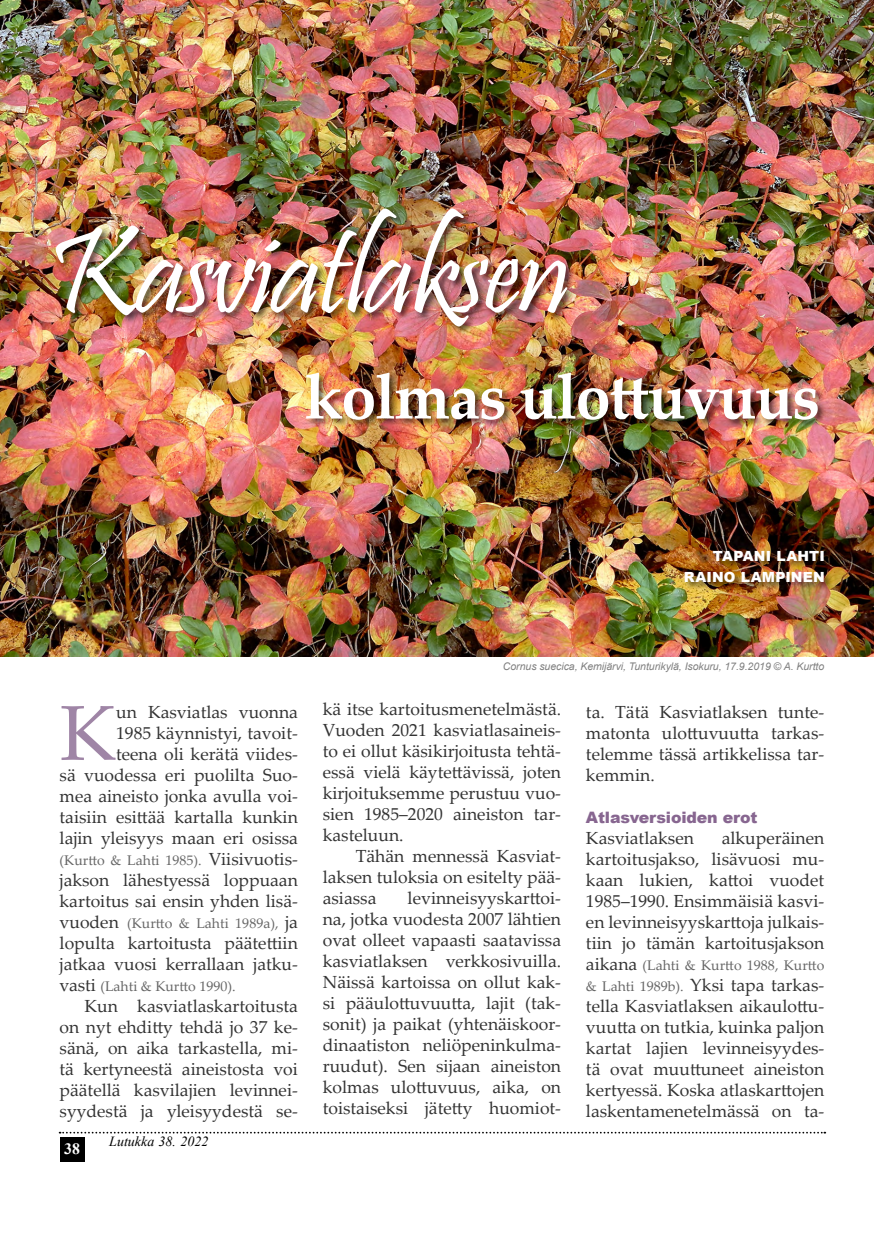
<style>
.page{position:relative;width:874px;height:1241px;background:#fff}
.page>*{position:absolute;margin:0;border:0;box-sizing:border-box;transform-origin:0 0}
.t1{font:126px "Pristina";letter-spacing:-.025em;color:#fff}
.t2{font:77.88px "Palatino Linotype";color:#9f85a6}
.t3{font:700 63px "Palatino Linotype";letter-spacing:-.025em;color:#fff}
.t4{font:17.5px/21px "Palatino Linotype";color:#333;text-align:justify}
.t5{font:900 15.75px "Arial";letter-spacing:-.01em;color:#876690}
.t6{font:700 15.75px "Times New Roman";color:#fff}
.t7{font:14px "Palatino Linotype";color:#666}
.t8{font:900 14px/21px "Arial";letter-spacing:.015em;color:#fff;text-align:right}
.t9{font:italic 14px "Times New Roman";color:#000}
.t10{font:italic 10.5px "Arial";letter-spacing:-.005em;color:#808080}
.s1{font-size:17.5px;color:#333}
.s2{font-style:normal}
.s3{font-size:14px;color:#666}
</style>
<div class="page">
<svg style="left:60px;top:1131px;width:764px;height:2px"></svg>
<div style="left:60px;top:1136px;width:24px;height:25px;background:#000"></div>
<img style="left:0;top:0;width:873px;height:656px">
<div style="left:304px;top:370px;width:521px;height:58px;background:#000;opacity:.6"></div>
<div style="left:54px;top:207px;width:521px;height:127px;background:#000;opacity:.6"></div>
<div style="left:682px;top:549px;width:150px;height:41px;background:#000;opacity:.6"></div>
<h1 class="t1" style="left:47px;top:202px;width:524px">Kasviatlaksen</h1>
<h3 class="t3" style="left:304px;top:352px;width:517px">kolmas ulottuvuus</h3>
<p class="t8" style="left:683px;top:545px;width:142px">TAPANI LAHTI<br>RAINO LAMPINEN</p>
<p class="t4" style="left:60px;top:700px;width:240px;text-align:right">un Kasviatlas vuonna<br>1985 käynnistyi, tavoit-<br>teena oli kerätä viides-<br>sä vuodessa eri puolilta Suo&shy;mea aineisto jonka avulla voi&shy;taisiin esittää kartalla kunkin lajin yleisyys maan eri osissa</p>
<p class="t7" style="left:60px;top:850px;width:240px">(Kurtto &amp; Lahti 1985). <span class="s1">Viisivuotis-</span></p>
<p class="t4" style="left:60px;top:868px;width:240px">jakson lähestyessä loppuaan kartoitus sai ensin yhden lisä-</p>
<p class="t7" style="left:60px;top:913px;width:240px"><span class="s1">vuoden</span> (Kurtto &amp; Lahti 1989a), <span class="s1">ja</span></p>
<p class="t4" style="left:60px;top:931px;width:240px">lopulta kartoitusta päätettiin jatkaa vuosi kerrallaan jatku-</p>
<p class="t7" style="left:60px;top:976px;width:177px"><span class="s1">vasti</span> (Lahti &amp; Kurtto 1990).</p>
<p class="t4" style="left:60px;top:994px;width:240px;text-indent:25px">Kun kasviatlaskartoitusta on nyt ehditty tehdä jo 37 ke&shy;sänä, on aika tarkastella, mi&shy;tä kertyneestä aineistosta voi päätellä kasvilajien levinnei&shy;syydestä ja yleisyydestä se-</p>
<h2 class="t2" style="left:60px;top:677px;width:58px">K</h2>
<p class="t6" style="left:64px;top:1136px;width:17px">38</p>
<p class="t9" style="left:109px;top:1131px;width:101px">Lutukka 38. 2022</p>
<p class="t10" style="left:502px;top:659px;width:323px">Cornus suecica, Kemijärvi, Tunturikylä, Isokuru, 17.9.2019 <span class="s2">©</span> A. Kurtto</p>
<p class="t4" style="left:322px;top:698px;width:240px">kä itse kartoitusmenetelmästä.<br>Vuoden 2021 kasviatlasaineis&shy;to ei ollut käsikirjoitusta tehtä&shy;essä vielä käytettävissä, joten kirjoituksemme perustuu vuo&shy;sien 1985–2020 aineiston tar&shy;kasteluun.</p>
<p class="t4" style="left:322px;top:845px;width:240px;text-indent:33px">Tähän mennessä Kasviat&shy;laksen tuloksia on esitelty pää&shy;asiassa</p>
<p class="t4" style="left:322px;top:887px;width:240px;text-indent:85px">levinneisyyskarttoi&shy;na, jotka vuodesta 2007 lähtien ovat olleet vapaasti saatavissa kasviatlaksen verkkosivuilla.<br>Näissä kartoissa on ollut kak&shy;si pääulottuvuutta, lajit (tak&shy;sonit) ja paikat (yhtenäiskoor&shy;dinaatiston neliöpeninkulma&shy;ruudut). Sen sijaan aineiston kolmas ulottuvuus, aika, on toistaiseksi jätetty huomiot-</p>
<p class="t4" style="left:585px;top:700px;width:240px">ta. Tätä Kasviatlaksen tunte&shy;matonta ulottuvuutta tarkas&shy;telemme tässä artikkelissa tar&shy;kemmin.</p>
<p class="t5" style="left:585px;top:805px;width:173px">Atlasversioiden erot</p>
<p class="t4" style="left:585px;top:826px;width:109px">Kasviatlaksen</p>
<p class="t4" style="left:585px;top:826px;width:240px;text-indent:136px">alkuperäinen kartoitusjakso, lisävuosi mu&shy;kaan lukien, kattoi vuodet 1985–1990. Ensimmäisiä kasvi&shy;en levinneisyyskarttoja julkais&shy;tiin jo tämän kartoitusjakson</p>
<p class="t7" style="left:585px;top:955px;width:240px"><span class="s1">aikana</span> (Lahti &amp; Kurtto 1988, Kurtto</p>
<p class="t4" style="left:585px;top:973px;width:240px"><span class="s3">&amp; Lahti 1989b).</span> Yksi tapa tarkas&shy;tella Kasviatlaksen aikaulottu&shy;vuutta on tutkia, kuinka paljon kartat lajien levinneisyydes&shy;tä ovat muuttuneet aineiston kertyessä. Koska atlaskarttojen laskentamenetelmässä on ta-</p>
</div>
